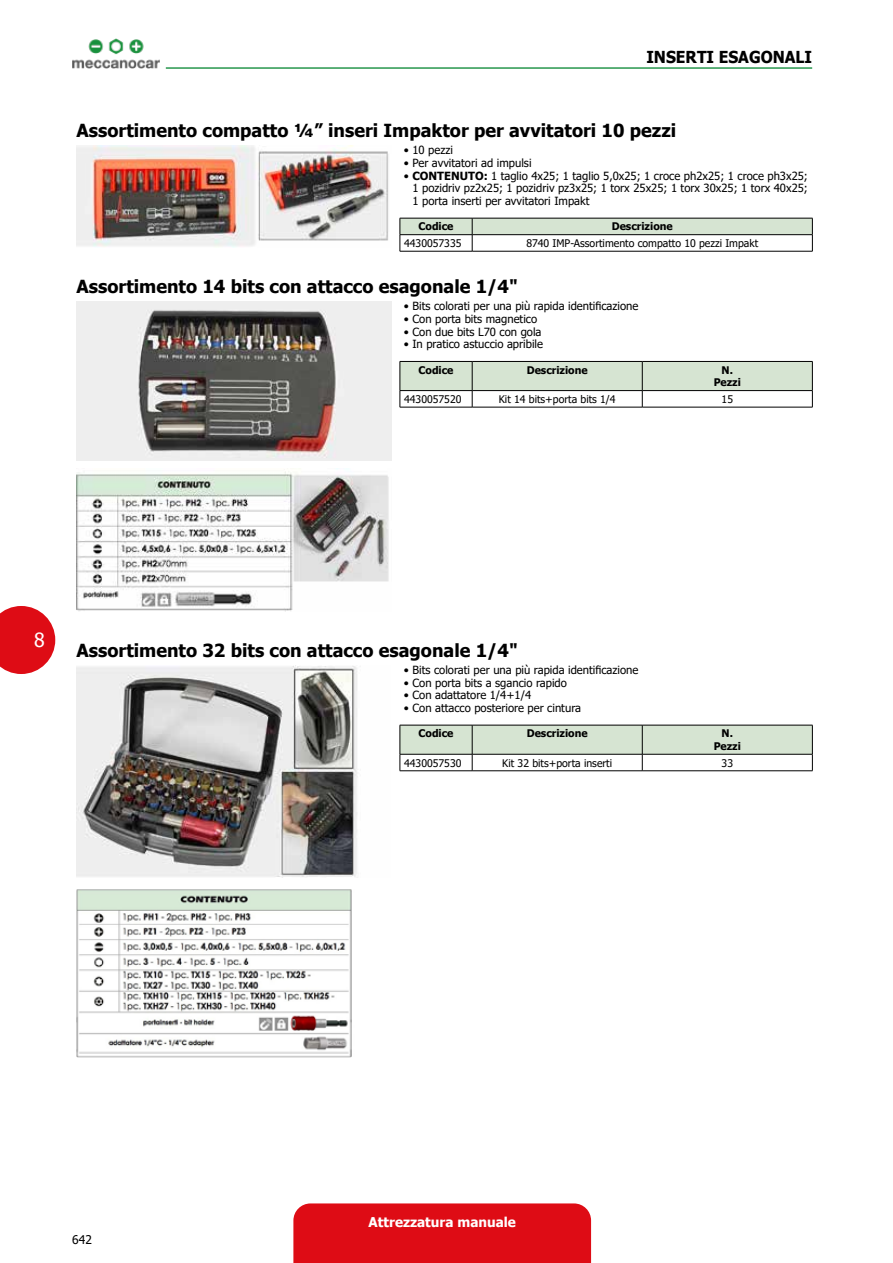
<style>
.page{position:relative;width:893px;height:1263px;background:#fff}
.page>*{position:absolute;margin:0;border:0;box-sizing:border-box;transform-origin:0 0}
.t1{font:19.5px "Tahoma";color:#fff}
.t2{font:700 18px "Tahoma";color:#000}
.t3{font:700 16.5px "Tahoma";color:#000;scale:.95 1}
.t4{font:700 13.5px "Tahoma";color:#fff}
.t5{font:12px "Tahoma";color:#000}
.t6{font:11.25px/12.8px "Tahoma";color:#000;text-align:justify}
.t7{font:10.5px "Tahoma";color:#000}
.t8{font:700 10.5px/12.6px "Tahoma";color:#000;text-align:center}
.s1{font-weight:700}
</style>
<div class="page">
<div style="left:293px;top:1203px;width:298px;height:60px;background:#de0c15"></div>
<svg style="left:0;top:606px;width:55px;height:68px;background:#e33139"></svg>
<img style="left:72px;top:38px;width:87px;height:31px">
<hr style="left:166px;top:67px;width:646px;height:2px;background:#28974e">
<img style="left:77px;top:146px;width:312px;height:101px">
<svg style="left:400px;top:218px;width:413px;height:33px"></svg>
<hr style="left:400px;top:251px;width:72px;height:1px;background:#000">
<hr style="left:472px;top:251px;width:341px;height:1px;background:#000">
<img style="left:77px;top:302px;width:314px;height:158px">
<img style="left:77px;top:471px;width:312px;height:140px">
<svg style="left:400px;top:361px;width:413px;height:46px"></svg>
<hr style="left:400px;top:407px;width:72px;height:1px;background:#000">
<hr style="left:472px;top:407px;width:170px;height:1px;background:#000">
<hr style="left:642px;top:407px;width:171px;height:1px;background:#000">
<img style="left:77px;top:665px;width:281px;height:213px">
<img style="left:77px;top:889px;width:275px;height:169px">
<svg style="left:400px;top:725px;width:413px;height:45px"></svg>
<hr style="left:400px;top:770px;width:72px;height:1px;background:#000">
<hr style="left:472px;top:770px;width:170px;height:1px;background:#000">
<hr style="left:642px;top:770px;width:171px;height:1px;background:#000">
<h3 class="t3" style="left:646px;top:45px;width:99px">Inserti esag</h3>
<h3 class="t3" style="left:761px;top:45px;width:25px">onal</h3>
<h3 class="t3" style="left:805px;top:45px;width:9px">i</h3>
<h2 class="t2" style="left:77px;top:118px;width:601px">Assortimento compatto ¼” inseri Impaktor per avvitatori 10 pezzi</h2>
<p class="t6" style="left:404px;top:144px;width:51px">• 10 pezzi</p>
<p class="t6" style="left:404px;top:157px;width:129px">• Per avvitatori ad impulsi</p>
<p class="t6" style="left:412px;top:170px;width:397px;text-indent:-9px">• <span class="s1">CONTENUTO:</span> 1 taglio 4x25; 1 taglio 5,0x25; 1 croce ph2x25; 1 croce ph3x25; 1 pozidriv pz2x25; 1 pozidriv pz3x25; 1 torx 25x25; 1 torx 30x25; 1 torx 40x25; 1 porta inserti per avvitatori Impakt</p>
<p class="t8" style="left:418px;top:221px;width:37px">Codice</p>
<p class="t8" style="left:612px;top:221px;width:62px">Descrizione</p>
<p class="t7" style="left:404px;top:236px;width:59px">4430057335</p>
<p class="t7" style="left:526px;top:236px;width:233px">8740 IMP-Assortimento compatto 10 pezzi Impakt</p>
<h2 class="t2" style="left:77px;top:274px;width:443px">Assortimento 14 bits con attacco esagonale 1/4"</h2>
<p class="t6" style="left:404px;top:300px;width:236px">• Bits colorati per una più rapida identificazione</p>
<p class="t6" style="left:404px;top:313px;width:135px">• Con porta bits magnetico</p>
<p class="t6" style="left:404px;top:326px;width:139px">• Con due bits L70 con gola</p>
<p class="t6" style="left:404px;top:339px;width:141px">• In pratico astuccio apribile</p>
<p class="t8" style="left:418px;top:364px;width:37px">Codice</p>
<p class="t8" style="left:527px;top:364px;width:62px">Descrizione</p>
<p class="t8" style="left:714px;top:364px;width:29px">N.<br>Pezzi</p>
<p class="t7" style="left:404px;top:392px;width:59px">4430057520</p>
<p class="t7" style="left:499px;top:392px;width:118px">Kit 14 bits+porta bits 1/4</p>
<p class="t7" style="left:722px;top:392px;width:13px">15</p>
<h1 class="t1" style="left:34px;top:627px;width:12px">8</h1>
<h2 class="t2" style="left:77px;top:638px;width:443px">Assortimento 32 bits con attacco esagonale 1/4"</h2>
<p class="t6" style="left:404px;top:664px;width:236px">• Bits colorati per una più rapida identificazione</p>
<p class="t6" style="left:404px;top:677px;width:164px">• Con porta bits a sgancio rapido</p>
<p class="t6" style="left:404px;top:689px;width:129px">• Con adattatore 1/4+1/4</p>
<p class="t6" style="left:404px;top:702px;width:179px">• Con attacco posteriore per cintura</p>
<p class="t8" style="left:418px;top:728px;width:37px">Codice</p>
<p class="t8" style="left:527px;top:728px;width:62px">Descrizione</p>
<p class="t8" style="left:714px;top:728px;width:29px">N.<br>Pezzi</p>
<p class="t7" style="left:404px;top:756px;width:59px">4430057530</p>
<p class="t7" style="left:502px;top:756px;width:111px">Kit 32 bits+porta inserti</p>
<p class="t7" style="left:722px;top:756px;width:13px">33</p>
<p class="t5" style="left:72px;top:1231px;width:21px">642</p>
<p class="t4" style="left:369px;top:1212px;width:149px">Attrezzatura manuale</p>
</div>
